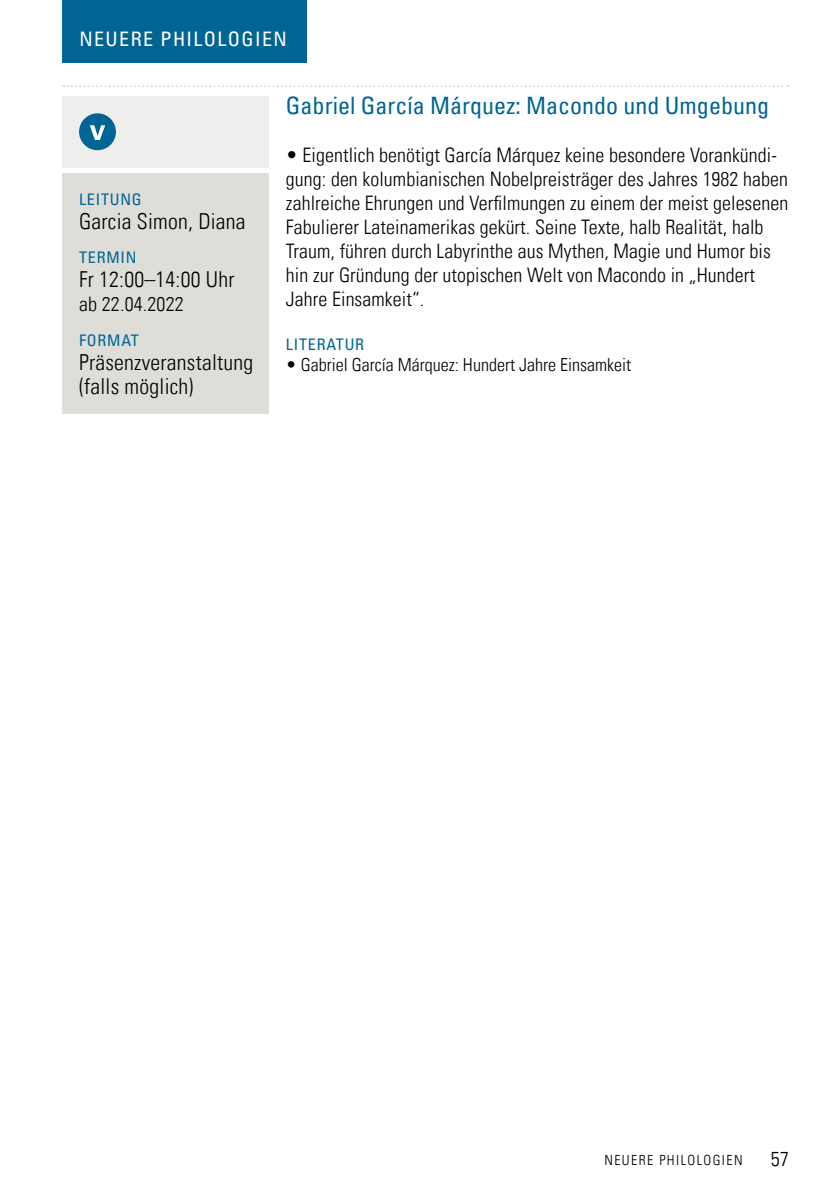
<style>
.page{position:relative;width:840px;height:1191px;background:#fff}
.page>*{position:absolute;margin:0;border:0;box-sizing:border-box;transform-origin:0 0}
.t1{font:condensed 24px "Univers Com 57";color:#006594}
.t2{font:22px/24px "Univers Com 47 Light Cond";letter-spacing:.01em;color:#000}
.t3{font:20px/24px "Univers Com 47 Light Cond";letter-spacing:.005em;color:#000}
.t4{font:condensed 20px "Univers Com 57";letter-spacing:.07em;color:#fff}
.t5{font:18px "Univers Com 47 Light Cond";color:#000}
.t6{font:condensed 16px "Univers Com 57";letter-spacing:.05em;color:#006594}
.t7{font:14px "Univers Com 47 Light Cond";letter-spacing:.1em;color:#000}
</style>
<div class="page">
<svg style="left:63px;top:85px;width:725px;height:2px"></svg>
<div style="left:62px;top:173px;width:207px;height:241px;background:#deddd7"></div>
<div style="left:62px;top:96px;width:207px;height:71px;background:#f0eeec"></div>
<div style="left:62px;top:0;width:245px;height:63px;background:#006594"></div>
<div style="left:79px;top:113px;width:37px;height:37px;background:#006594;border-radius:50%"></div>
<svg style="left:90px;top:125px;width:15px;height:15px"></svg>
<p class="t4" style="left:79px;top:26px;width:209px">NEUERE PHILOLOGIEN</p>
<p class="t6" style="left:79px;top:189px;width:64px">LEITUNG</p>
<p class="t2" style="left:79px;top:209px;width:168px">Garcia Simon, Diana</p>
<p class="t6" style="left:79px;top:247px;width:59px">TERMIN</p>
<p class="t2" style="left:79px;top:267px;width:157px">Fr 12:00–14:00 Uhr</p>
<p class="t3" style="left:79px;top:291px;width:106px">ab 22.04.2022</p>
<p class="t6" style="left:79px;top:330px;width:61px">FORMAT</p>
<p class="t2" style="left:79px;top:350px;width:175px">Präsenzveranstaltung (falls möglich)</p>
<p class="t1" style="left:286px;top:90px;width:484px">Gabriel García Márquez: Macondo und Umgebung</p>
<p class="t3" style="left:286px;top:143px;width:503px">• Eigentlich benötigt García Márquez keine besondere Vorankündi&shy;gung: den kolumbianischen Nobelpreisträger des Jahres 1982 haben zahlreiche Ehrungen und Verfilmungen zu einem der meist gelesenen Fabulierer Lateinamerikas gekürt. Seine Texte, halb Realität, halb Traum, führen durch Labyrinthe aus Mythen, Magie und Humor bis hin zur Gründung der utopischen Welt von Macondo in „Hundert Jahre Einsamkeit“.</p>
<p class="t6" style="left:286px;top:334px;width:80px">LITERATUR</p>
<p class="t5" style="left:286px;top:354px;width:346px">• Gabriel García Márquez: Hundert Jahre Einsamkeit</p>
<p class="t7" style="left:604px;top:1151px;width:140px">NEUERE PHILOLOGIEN</p>
<p class="t3" style="left:770px;top:1146px;width:19px">57</p>
</div>
